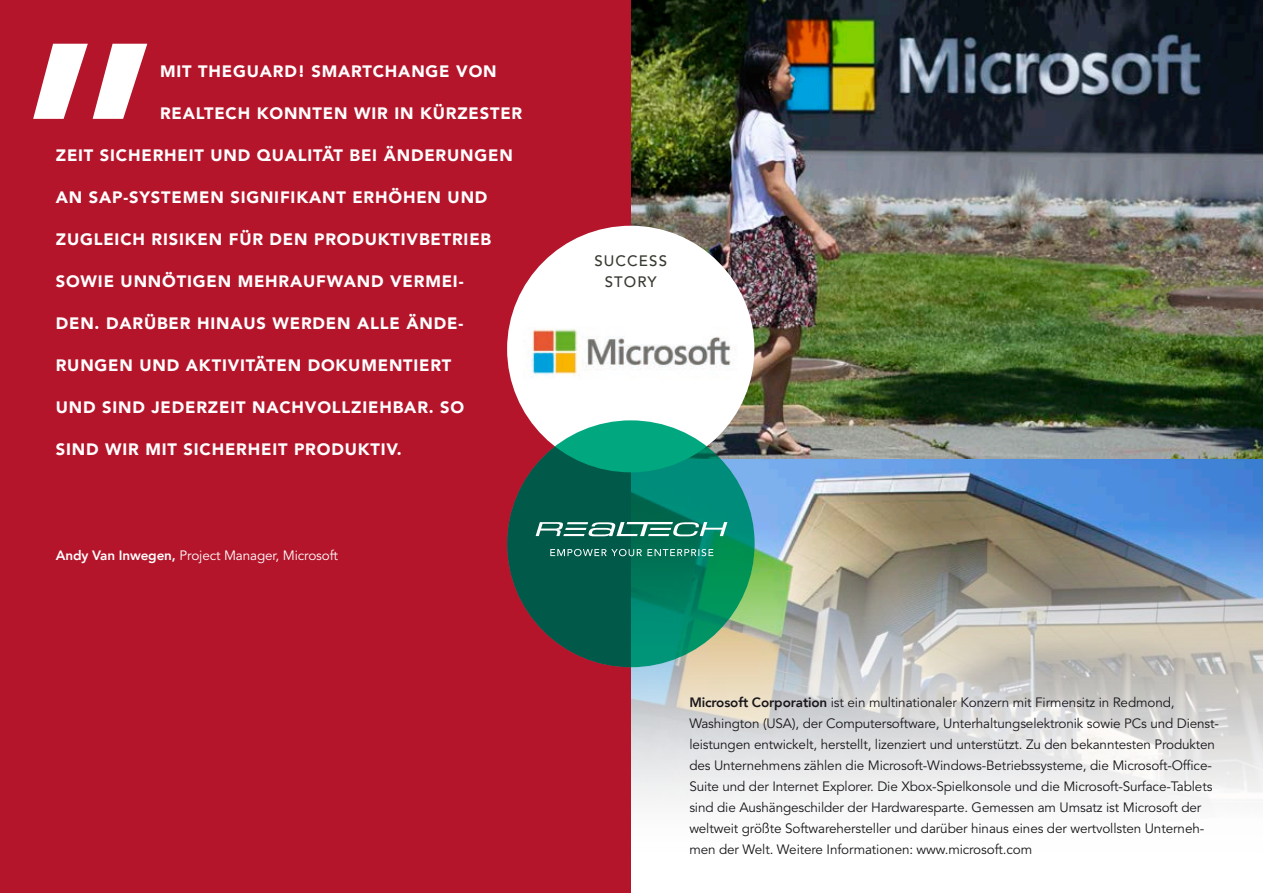
<style>
.page{position:relative;width:1263px;height:893px;background:#fff}
.page>*{position:absolute;margin:0;border:0;box-sizing:border-box;transform-origin:0 0}
.headline_abschnitt{font:900 16.5px "Avenir";letter-spacing:.05em;color:#fff}
.t1{font:500 15px/21px "Avenir LT Std";letter-spacing:.075em;color:#363b31;text-align:center}
.copy{font:13.5px/21px "Avenir LT Std";letter-spacing:-.01em;color:#1a171c}
.copy-2{font:13.5px "Avenir LT Std";letter-spacing:-.01em;color:#fff}
.s1{font-family:"Avenir";font-weight:800}
</style>
<div class="page">
<svg style="left:630px;top:458px;width:633px;height:435px"></svg>
<img style="left:630px;top:0;width:633px;height:458px">
<div style="left:0;top:0;width:630px;height:893px;background:#b5152b"></div>
<svg style="left:33px;top:44px;width:114px;height:75px"></svg>
<div style="left:507px;top:226px;width:247px;height:246px;background:#fff;border-radius:50%"></div>
<svg style="left:507px;top:420px;width:248px;height:247px;background:#01775d"></svg>
<img style="left:531px;top:329px;width:200px;height:49px">
<svg style="left:550px;top:549px;width:163px;height:7px"></svg>
<svg style="left:536px;top:522px;width:191px;height:14px;background:#61a092"></svg>
<p class="headline_abschnitt" style="left:160px;top:57px;width:338px">MIT THEGUARD! SMARTCHANGE VON</p>
<p class="headline_abschnitt" style="left:160px;top:99px;width:364px">REALTECH KONNTEN WIR IN KÜRZESTER</p>
<p class="headline_abschnitt" style="left:56px;top:141px;width:458px">ZEIT SICHERHEIT UND QUALITÄT BEI ÄNDERUNGEN</p>
<p class="headline_abschnitt" style="left:56px;top:183px;width:433px">AN SAP-SYSTEMEN SIGNIFIKANT ERHÖHEN UND</p>
<p class="headline_abschnitt" style="left:56px;top:225px;width:437px">ZUGLEICH RISIKEN FÜR DEN PRODUKTIVBETRIEB</p>
<p class="headline_abschnitt" style="left:56px;top:267px;width:409px">SOWIE UNNÖTIGEN MEHRAUFWAND VERMEI-</p>
<p class="headline_abschnitt" style="left:56px;top:309px;width:409px">DEN. DARÜBER HINAUS WERDEN ALLE ÄNDE-</p>
<p class="headline_abschnitt" style="left:56px;top:351px;width:397px">RUNGEN UND AKTIVITÄTEN DOKUMENTIERT</p>
<p class="headline_abschnitt" style="left:56px;top:393px;width:410px">UND SIND JEDERZEIT NACHVOLLZIEHBAR. SO</p>
<p class="headline_abschnitt" style="left:56px;top:435px;width:347px">SIND WIR MIT SICHERHEIT PRODUKTIV.</p>
<p class="copy-2" style="left:56px;top:547px;width:284px"><span class="s1">Andy Van Inwegen,</span> Project Manager, Microsoft</p>
<p class="t1" style="left:594px;top:251px;width:74px">SUCCESS<br>STORY</p>
<p class="copy" style="left:689px;top:692px;width:531px"><span class="s1">Microsoft Corporation</span> ist ein multinationaler Konzern mit Firmensitz in Redmond, Washington (USA), der Computersoftware, Unterhaltungselektronik sowie PCs und Dienst&shy;leistungen entwickelt, herstellt, lizenziert und unterstützt. Zu den bekanntesten Produkten des Unternehmens zählen die Microsoft-Windows-Betriebssysteme, die Microsoft-Office-Suite und der Internet Explorer. Die Xbox-Spielkonsole und die Microsoft-Surface-Tablets sind die Aushängeschilder der Hardwaresparte. Gemessen am Umsatz ist Microsoft der weltweit größte Softwarehersteller und darüber hinaus eines der wertvollsten Unterneh&shy;men der Welt. Weitere Informationen: www.microsoft.com</p>
</div>
